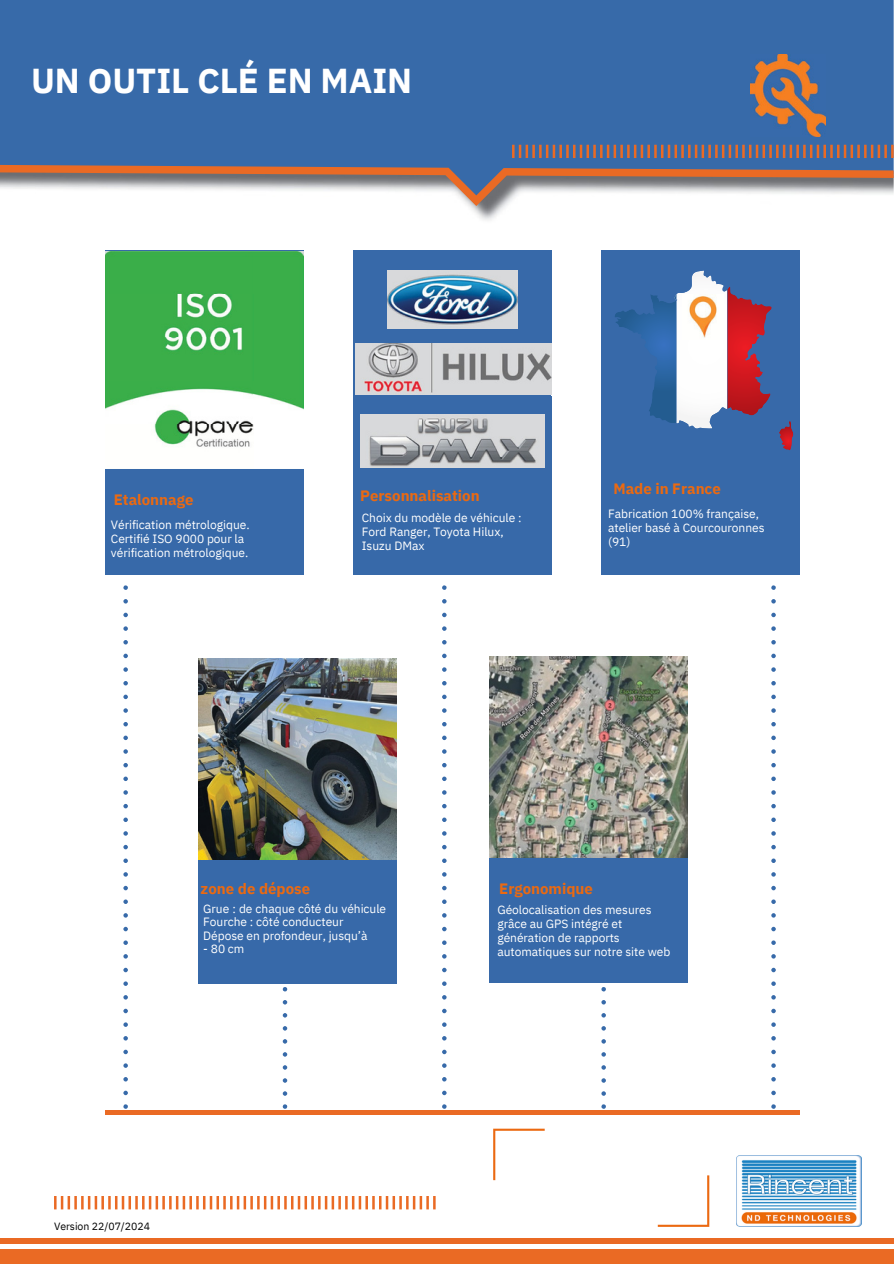
<style>
.page{position:relative;width:894px;height:1264px;background:#fff}
.page>*{position:absolute;margin:0;border:0;box-sizing:border-box;transform-origin:0 0}
.t1{font:700 34.5px "IBM Plex Sans";letter-spacing:-.005em;color:#fff}
.t2{font:700 15px "IBM Plex Sans";color:#eb6911}
.t3{font:12px/14px "IBM Plex Sans";letter-spacing:-.005em;color:#fff}
.t4{font:10.5px "IBM Plex Sans";letter-spacing:-.005em;color:#000}
</style>
<div class="page">
<img style="left:469px;top:206px;width:37px;height:14px">
<div style="left:0;top:0;width:893px;height:165px;background:#376aa9"></div>
<svg style="left:0;top:165px;width:893px;height:41px"></svg>
<div style="left:105px;top:250px;width:198px;height:324px;background:#3769a9"></div>
<img style="left:105px;top:251px;width:198px;height:217px">
<div style="left:198px;top:702px;width:198px;height:281px;background:#3769a9"></div>
<div style="left:353px;top:250px;width:198px;height:324px;background:#3769a9"></div>
<div style="left:601px;top:250px;width:198px;height:324px;background:#3769a9"></div>
<div style="left:489px;top:658px;width:198px;height:324px;background:#3769a9"></div>
<img style="left:489px;top:656px;width:198px;height:202px">
<img style="left:198px;top:658px;width:198px;height:202px">
<img style="left:387px;top:270px;width:130px;height:59px">
<img style="left:355px;top:343px;width:196px;height:52px">
<img style="left:360px;top:414px;width:184px;height:53px">
<svg style="left:615px;top:270px;width:156px;height:159px"></svg>
<svg style="left:779px;top:421px;width:14px;height:29px"></svg>
<img style="left:682px;top:295px;width:41px;height:44px">
<svg style="left:54px;top:1196px;width:381px;height:13px"></svg>
<div style="left:0;top:1249px;width:893px;height:14px;background:#ea6a24"></div>
<div style="left:0;top:1238px;width:893px;height:5px;background:#ea6a24"></div>
<div style="left:105px;top:1110px;width:694px;height:5px;background:#ea6a24"></div>
<svg style="left:512px;top:145px;width:381px;height:13px;background:#796a76"></svg>
<img style="left:750px;top:54px;width:75px;height:82px">
<svg style="left:123px;top:585px;width:5px;height:524px"></svg>
<svg style="left:282px;top:987px;width:6px;height:122px"></svg>
<svg style="left:442px;top:585px;width:5px;height:524px"></svg>
<svg style="left:601px;top:987px;width:5px;height:122px"></svg>
<svg style="left:771px;top:585px;width:5px;height:524px"></svg>
<img style="left:736px;top:1155px;width:125px;height:71px">
<svg style="left:493px;top:1128px;width:51px;height:52px"></svg>
<svg style="left:657px;top:1175px;width:52px;height:51px"></svg>
<h2 class="t1" style="left:31px;top:58px;width:382px">UN OUTIL CLÉ EN MAIN</h2>
<h3 class="t2" style="left:114px;top:489px;width:81px">Etalonnage</h3>
<p class="t3" style="left:111px;top:517px;width:140px">Vérification métrologique.<br>Certifié ISO 9000 pour la vérification métrologique.</p>
<p class="t2" style="left:360px;top:485px;width:121px">Personnalisation</p>
<h2 class="t3" style="left:362px;top:510px;width:161px">Choix du modèle de véhicule :<br>Ford Ranger, Toyota Hilux,<br>Isuzu DMax</h2>
<h3 class="t2" style="left:613px;top:479px;width:109px">Made in France</h3>
<h2 class="t3" style="left:608px;top:506px;width:158px">Fabrication 100% française, atelier basé à Courcouronnes (91)</h2>
<p class="t2" style="left:200px;top:878px;width:111px">zone de dépose</p>
<h2 class="t2" style="left:499px;top:878px;width:95px">Ergonomique</h2>
<p class="t3" style="left:203px;top:901px;width:184px;line-height:13.5px">Grue : de chaque côté du véhicule<br>Fourche : côté conducteur<br>Dépose en profondeur, jusqu’à</p>
<p class="t3" style="left:203px;top:941px;width:43px">- 80 cm</p>
<p class="t4" style="left:54px;top:1218px;width:97px">Version 22/07/2024</p>
<h3 class="t3" style="left:497px;top:902px;width:174px">Géolocalisation des mesures grâce au GPS intégré et génération de rapports automatiques sur notre site web</h3>
</div>
